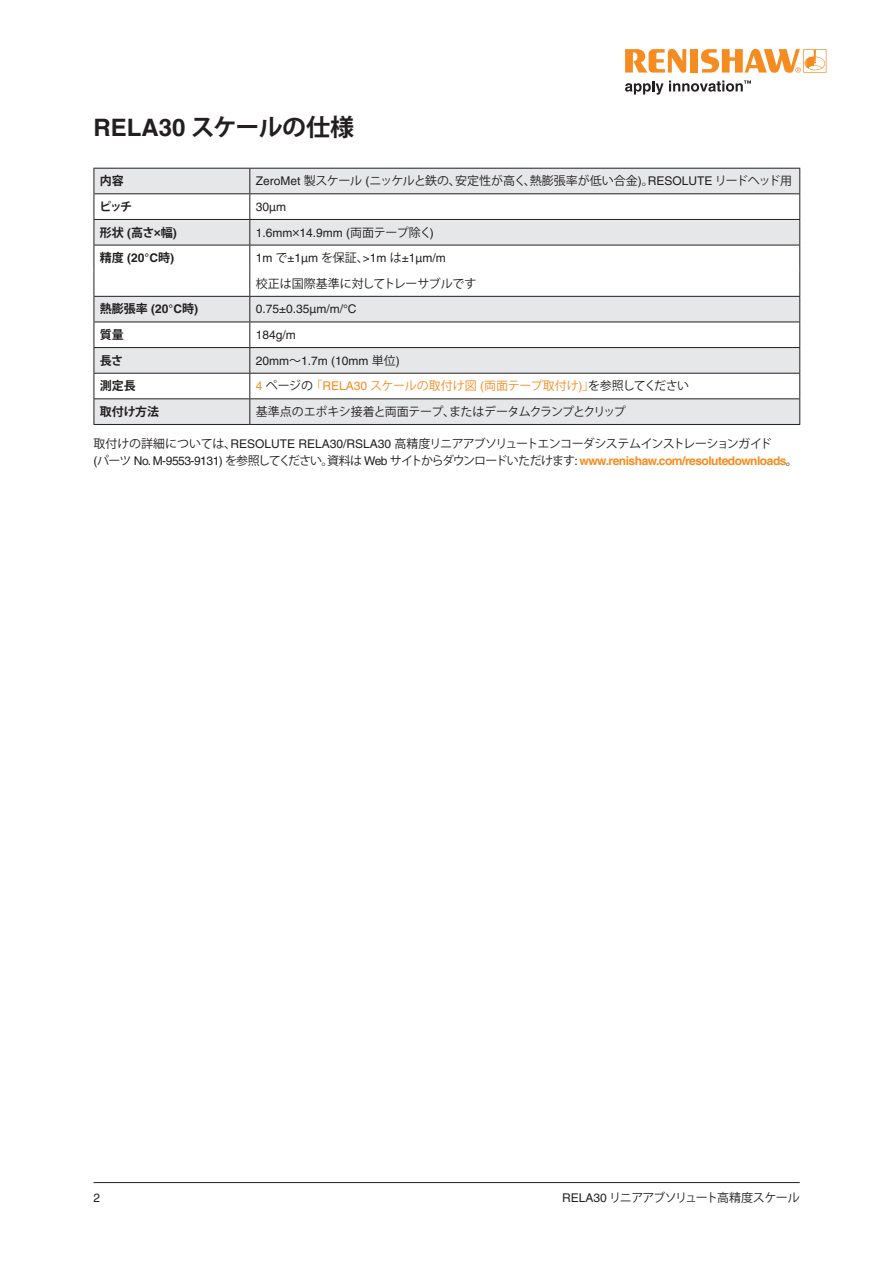
<style>
.page{position:relative;width:893px;height:1263px;background:#fff}
.page>*{position:absolute;margin:0;border:0;box-sizing:border-box;transform-origin:0 0}
.Heading_1__16pt_bold{font:700 24px "Koz Go Std";letter-spacing:-.025em;color:#231f20}
._8pt_Body_Text{font:12px/16.5px "Koz Go Std";letter-spacing:-.06em;color:#231f20}
.Table_body_left_aligned{font:12px "Helvetica LT Pro";color:#231f20}
.Table_body_left_aligned-2{font:12px "Koz Go Std";letter-spacing:-.02em;color:#231f20}
.Table_body_left_aligned-3{font:12px "Koz Go Std";letter-spacing:-.02em;color:#f68c1f}
.Table_body_left_aligned-4{font:12px "Koz Go Std";letter-spacing:-.04em;color:#231f20}
.Column_1_bold_text{font:700 12px "Koz Go Std";color:#231f20}
.Column_1_bold_text-2{font:700 12px "Helvetica LT Pro";color:#231f20}
.s1{font-family:"Helvetica LT Pro"}
.s2{font-family:"Koz Go Std"}
.s3{color:#231f20}
.s4{font-family:"Helvetica LT Pro";font-weight:700;color:#f68c1f}
</style>
<div class="page">
<hr style="left:94px;top:1182px;width:706px;height:1px;background:#231f20">
<svg style="left:95px;top:169px;width:704px;height:255px;fill:#e6e7e9"></svg>
<svg style="left:95px;top:194px;width:704px;height:77px"></svg>
<hr style="left:94px;top:168px;width:156px;height:1px;background:#231f20">
<hr style="left:250px;top:168px;width:550px;height:1px;background:#231f20">
<hr style="left:94px;top:193px;width:156px;height:1px;background:#231f20">
<hr style="left:250px;top:193px;width:550px;height:1px;background:#231f20">
<hr style="left:94px;top:219px;width:156px;height:1px;background:#231f20">
<hr style="left:250px;top:219px;width:550px;height:1px;background:#231f20">
<hr style="left:94px;top:245px;width:156px;height:1px;background:#231f20">
<hr style="left:250px;top:245px;width:550px;height:1px;background:#231f20">
<hr style="left:94px;top:296px;width:156px;height:1px;background:#231f20">
<hr style="left:250px;top:296px;width:550px;height:1px;background:#231f20">
<hr style="left:94px;top:322px;width:156px;height:1px;background:#231f20">
<hr style="left:250px;top:322px;width:550px;height:1px;background:#231f20">
<hr style="left:94px;top:347px;width:156px;height:1px;background:#231f20">
<hr style="left:250px;top:347px;width:550px;height:1px;background:#231f20">
<hr style="left:94px;top:373px;width:156px;height:1px;background:#231f20">
<hr style="left:250px;top:373px;width:550px;height:1px;background:#231f20">
<hr style="left:94px;top:398px;width:156px;height:1px;background:#231f20">
<svg style="left:94px;top:169px;width:1px;height:255px"></svg>
<hr style="left:250px;top:398px;width:550px;height:1px;background:#231f20">
<svg style="left:799px;top:169px;width:1px;height:255px"></svg>
<hr style="left:94px;top:424px;width:156px;height:1px;background:#231f20">
<hr style="left:250px;top:424px;width:550px;height:1px;background:#231f20">
<svg style="left:249px;top:169px;width:1px;height:255px"></svg>
<svg style="left:625px;top:49px;width:61px;height:24px"></svg>
<div style="left:690px;top:49px;width:8px;height:24px;background:#f68c1f"></div>
<svg style="left:701px;top:49px;width:125px;height:24px"></svg>
<svg style="left:625px;top:80px;width:126px;height:15px"></svg>
<p class="Heading_1__16pt_bold" style="left:94px;top:112px;width:262px"><span class="s1">RELA30</span> スケールの仕様</p>
<p class="Column_1_bold_text" style="left:100px;top:173px;width:25px">内容</p>
<p class="Table_body_left_aligned-2" style="left:256px;top:173px;width:538px"><span class="s1">ZeroMet</span> 製スケール <span class="s1">(</span>ニッケルと鉄の、安定性が高く、熱膨張率が低い合金<span class="s1">)</span>。<span class="s1">RESOLUTE</span> リードヘッド用</p>
<p class="Column_1_bold_text" style="left:100px;top:199px;width:34px">ピッチ</p>
<p class="Table_body_left_aligned" style="left:256px;top:200px;width:32px">30µm</p>
<p class="Column_1_bold_text" style="left:100px;top:224px;width:78px">形状 <span class="s1">(</span>高さ<span class="s1">×</span>幅<span class="s1">)</span></p>
<p class="Table_body_left_aligned" style="left:256px;top:225px;width:179px">1.6mm×14.9mm (<span class="s2">両面テープ除く</span>)</p>
<p class="Column_1_bold_text-2" style="left:100px;top:251px;width:76px"><span class="s2">精度</span> (20°C<span class="s2">時</span>)</p>
<p class="Table_body_left_aligned" style="left:256px;top:251px;width:192px">1m <span class="s2">で</span>±1µm <span class="s2">を保証、</span>&gt;1m <span class="s2">は</span>±1µm/m</p>
<p class="Table_body_left_aligned-2" style="left:256px;top:276px;width:222px">校正は国際基準に対してトレーサブルです</p>
<p class="Column_1_bold_text-2" style="left:100px;top:302px;width:100px"><span class="s2">熱膨張率</span> (20°C<span class="s2">時</span>)</p>
<p class="Table_body_left_aligned" style="left:256px;top:302px;width:102px">0.75±0.35µm/m/°C</p>
<p class="Column_1_bold_text" style="left:100px;top:327px;width:25px">質量</p>
<p class="Table_body_left_aligned" style="left:256px;top:328px;width:42px">184g/m</p>
<p class="Column_1_bold_text" style="left:100px;top:353px;width:25px">長さ</p>
<p class="Table_body_left_aligned" style="left:256px;top:353px;width:146px">20mm<span class="s2">～</span>1.7m (10mm <span class="s2">単位</span>)</p>
<p class="Column_1_bold_text" style="left:100px;top:378px;width:37px">測定長</p>
<p class="Table_body_left_aligned-3" style="left:256px;top:378px;width:435px"><span class="s1">4</span> <span class="s3">ページの</span>「<span class="s1">RELA30</span> スケールの取付け図 <span class="s1">(</span>両面テープ取付け<span class="s1">)</span>」<span class="s3">を参照してください</span></p>
<p class="Column_1_bold_text" style="left:100px;top:404px;width:61px">取付け方法</p>
<p class="Table_body_left_aligned-4" style="left:256px;top:404px;width:371px">基準点のエポキシ接着と両面テープ、またはデータムクランプとクリップ</p>
<p class="_8pt_Body_Text" style="left:94px;top:436px;width:706px">取付けの詳細については、<span class="s1">RESOLUTE RELA30/RSLA30</span> 高精度リニアアブソリュートエンコーダシステムインストレーションガイド<br><span class="s1">(</span>パーツ <span class="s1">No. M-9553-9131)</span> を参照してください。資料は <span class="s1">Web</span> サイトからダウンロードいただけます<span class="s1">:</span> <span class="s4">www.renishaw.com/resolutedownloads</span>。</p>
<p class="Table_body_left_aligned" style="left:94px;top:1191px;width:8px">2</p>
<p class="_8pt_Body_Text" style="left:562px;top:1190px;width:239px"><span class="s1">RELA30</span> リニアアブソリュート高精度スケール</p>
</div>
